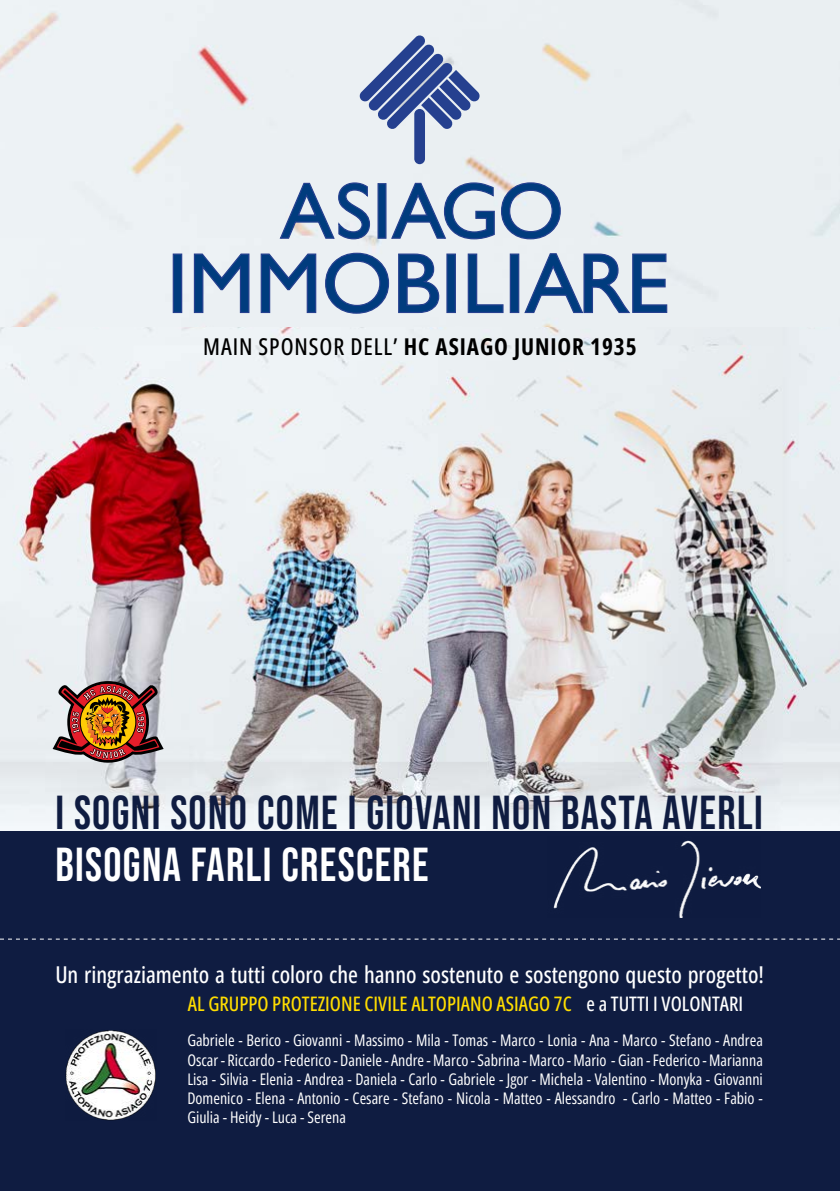
<style>
.page{position:relative;width:840px;height:1191px;background:#fff}
.page>*{position:absolute;margin:0;border:0;box-sizing:border-box;transform-origin:0 0}
.t1{font:47.6px "Bebas Neue";letter-spacing:.03em;color:#0f1c41;scale:.95 1}
.t2{font:47.6px "Bebas Neue";letter-spacing:.03em;color:#fff;scale:.95 1}
.t3{font:500 23.2px "Open Sans Condensed";color:#fff}
.t4{font:700 23.2px "Open Sans Condensed";letter-spacing:.04em;color:#000}
.t5{font:500 20px "Open Sans Condensed";color:#fd0}
.t6{font:16px/19.2px "Open Sans Condensed";color:#fff;text-align:justify}
.s1{font-weight:500}
.s2{color:#fff}
</style>
<div class="page">
<div style="left:0;top:823px;width:839px;height:368px;background:#0f1c41"></div>
<img style="left:0;top:327px;width:839px;height:503px">
<div style="left:0;top:0;width:839px;height:327px;background:#ebf0f3"></div>
<svg style="left:51px;top:680px;width:114px;height:84px;background:#a6765e"></svg>
<div style="left:173px;top:253px;width:9px;height:60px;background:#003c7e;border:1px solid #25408f"></div>
<svg style="left:193px;top:252px;width:57px;height:62px;background:#819cbe"></svg>
<svg style="left:260px;top:252px;width:57px;height:62px;background:#819cbe"></svg>
<svg style="left:324px;top:252px;width:65px;height:62px;background:#91a9c6"></svg>
<svg style="left:397px;top:253px;width:42px;height:61px;background:#6484af"></svg>
<div style="left:446px;top:253px;width:9px;height:60px;background:#003c7e;border:1px solid #25408f"></div>
<svg style="left:467px;top:253px;width:37px;height:61px;background:#9bb0ca"></svg>
<div style="left:509px;top:253px;width:10px;height:60px;background:#003c7e;border:1px solid #25408f"></div>
<svg style="left:523px;top:252px;width:144px;height:62px;background:#89a2c2"></svg>
<svg style="left:278px;top:182px;width:92px;height:58px;background:#96abc7"></svg>
<div style="left:377px;top:183px;width:9px;height:56px;background:#003c7e;border:1px solid #25408f"></div>
<svg style="left:390px;top:182px;width:171px;height:58px;background:#94aac6"></svg>
<div style="left:414px;top:109px;width:11px;height:55px;background:#25408f;border-radius:5px"></div>
<svg style="left:359px;top:35px;width:121px;height:94px;background:#8c9cc2"></svg>
<img style="left:553px;top:840px;width:207px;height:77px">
<svg style="left:0;top:938px;width:839px;height:1px"></svg>
<img style="left:65px;top:1030px;width:91px;height:90px">
<h2 class="t4" style="left:203px;top:329px;width:434px"><span class="s1">MAIN SPONSOR DELL’</span> HC ASIAGO JUNIOR 1935</h2>
<h1 class="t1" style="left:55px;top:786px;width:745px">I SOGNI SONO COME I GIOVANI NON BASTA AVERLI</h1>
<h1 class="t2" style="left:55px;top:837px;width:394px">BISOGNA FARLI CRESCERE</h1>
<h2 class="t3" style="left:55px;top:958px;width:710px">Un ringraziamento a tutti coloro che hanno sostenuto e sostengono questo progetto!</h2>
<p class="t5" style="left:188px;top:989px;width:556px">AL GRUPPO PROTEZIONE CIVILE ALTOPIANO ASIAGO 7C <span class="s2">e a TUTTI I VOLONTARI</span></p>
<p class="t6" style="left:187px;top:1030px;width:576px">Gabriele - Berico - Giovanni - Massimo - Mila - Tomas - Marco - Lonia - Ana - Marco - Stefano - Andrea Oscar - Riccardo - Federico - Daniele - Andre - Marco - Sabrina - Marco - Mario - Gian - Federico - Marianna Lisa - Silvia - Elenia - Andrea - Daniela - Carlo - Gabriele - Jgor - Michela - Valentino - Monyka - Giovanni Domenico - Elena - Antonio - Cesare - Stefano - Nicola - Matteo - Alessandro - Carlo - Matteo - Fabio - Giulia - Heidy - Luca - Serena</p>
</div>
